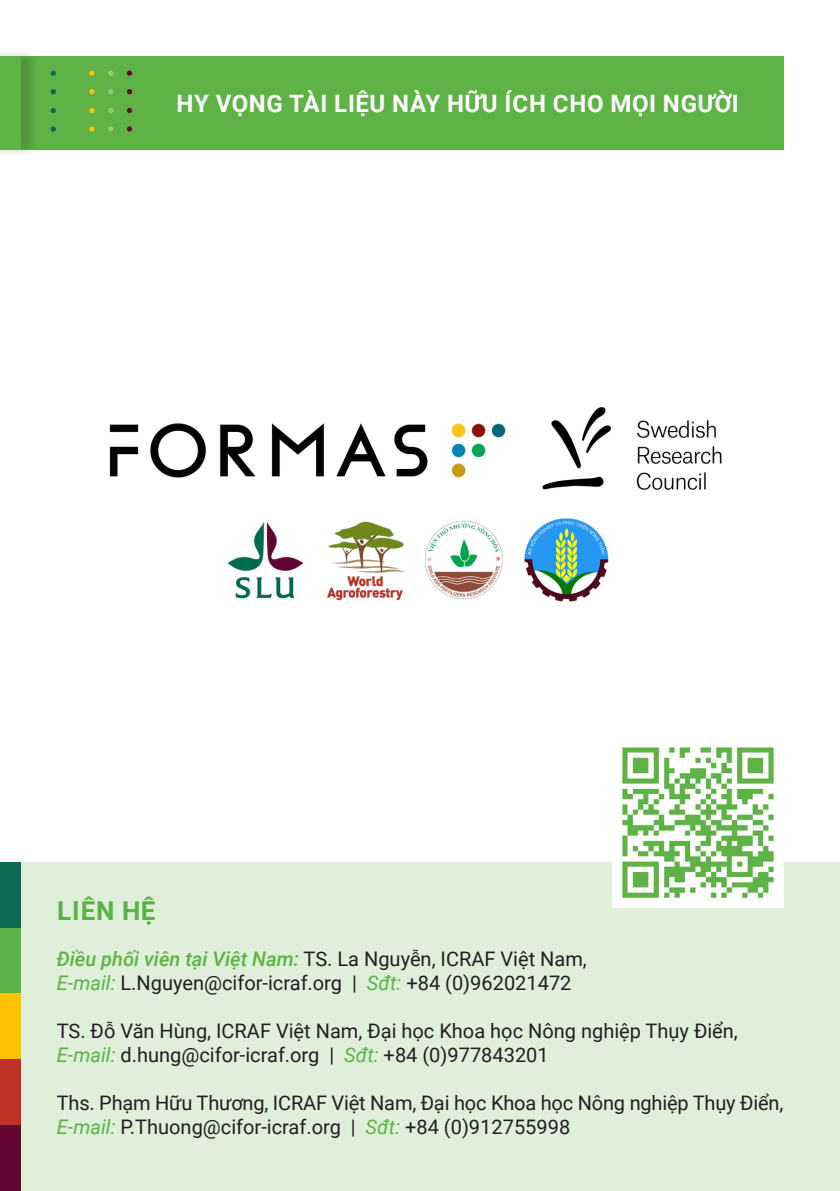
<style>
.page{position:relative;width:840px;height:1191px;background:#fff}
.page>*{position:absolute;margin:0;border:0;box-sizing:border-box;transform-origin:0 0}
.SECTION{font:700 26px "Roboto";letter-spacing:.035em;color:#5bb246}
.CHAPTER{font:700 24px "Roboto";letter-spacing:.02em;color:#fff}
.t1{font:20px "Roboto";color:#231f20}
.s1{font-weight:500;font-style:italic;color:#5eb246}
.s2{font-style:italic;color:#5eb246}
</style>
<div class="page">
<div style="left:0;top:862px;width:839px;height:329px;background:#dfefda"></div>
<div style="left:0;top:862px;width:20px;height:66px;background:#0c6b52"></div>
<div style="left:0;top:928px;width:20px;height:65px;background:#5bb246"></div>
<div style="left:0;top:993px;width:20px;height:66px;background:#fdc300"></div>
<div style="left:0;top:1059px;width:20px;height:66px;background:#bd3126"></div>
<div style="left:0;top:1125px;width:20px;height:66px;background:#630732"></div>
<img style="left:109px;top:407px;width:613px;height:195px">
<div style="left:0;top:57px;width:782px;height:93px;background:#5eb246"></div>
<div style="left:0;top:48px;width:40px;height:110px;background:#231f20;opacity:.2"></div>
<div style="left:0;top:57px;width:21px;height:93px;background:#5eb246"></div>
<svg style="left:89px;top:89px;width:5px;height:5px"></svg>
<svg style="left:108px;top:89px;width:5px;height:5px"></svg>
<svg style="left:127px;top:89px;width:5px;height:5px"></svg>
<svg style="left:89px;top:71px;width:5px;height:5px"></svg>
<svg style="left:108px;top:71px;width:5px;height:5px"></svg>
<svg style="left:127px;top:71px;width:5px;height:5px"></svg>
<svg style="left:89px;top:126px;width:5px;height:6px"></svg>
<svg style="left:108px;top:126px;width:5px;height:6px"></svg>
<svg style="left:127px;top:126px;width:5px;height:6px"></svg>
<svg style="left:89px;top:108px;width:5px;height:5px"></svg>
<svg style="left:108px;top:108px;width:5px;height:5px"></svg>
<svg style="left:127px;top:108px;width:5px;height:5px"></svg>
<svg style="left:51px;top:89px;width:5px;height:5px"></svg>
<svg style="left:51px;top:71px;width:5px;height:5px"></svg>
<svg style="left:51px;top:126px;width:5px;height:6px"></svg>
<svg style="left:51px;top:108px;width:5px;height:5px"></svg>
<img style="left:612px;top:747px;width:170px;height:160px">
<p class="CHAPTER" style="left:176px;top:87px;width:563px">HY VỌNG TÀI LIỆU NÀY HỮU ÍCH CHO MỌI NGƯỜI</p>
<p class="SECTION" style="left:57px;top:892px;width:100px">LIÊN HỆ</p>
<p class="t1" style="left:57px;top:945px;width:531px"><span class="s1">Điều phối viên tại Việt Nam:</span> TS. La Nguyễn, ICRAF Việt Nam,</p>
<p class="t1" style="left:57px;top:969px;width:516px"><span class="s2">E-mail:</span> L.Nguyen@cifor-icraf.org | <span class="s2">Sđt:</span> +84 (0)962021472</p>
<p class="t1" style="left:57px;top:1017px;width:682px">TS. Đỗ Văn Hùng, ICRAF Việt Nam, Đại học Khoa học Nông nghiệp Thụy Điển,</p>
<p class="t1" style="left:57px;top:1041px;width:493px"><span class="s2">E-mail:</span> d.hung@cifor-icraf.org | <span class="s2">Sđt:</span> +84 (0)977843201</p>
<p class="t1" style="left:57px;top:1089px;width:727px">Ths. Phạm Hữu Thương, ICRAF Việt Nam, Đại học Khoa học Nông nghiệp Thụy Điển,</p>
<p class="t1" style="left:57px;top:1113px;width:514px"><span class="s2">E-mail:</span> P.Thuong@cifor-icraf.org | <span class="s2">Sđt:</span> +84 (0)912755998</p>
</div>
